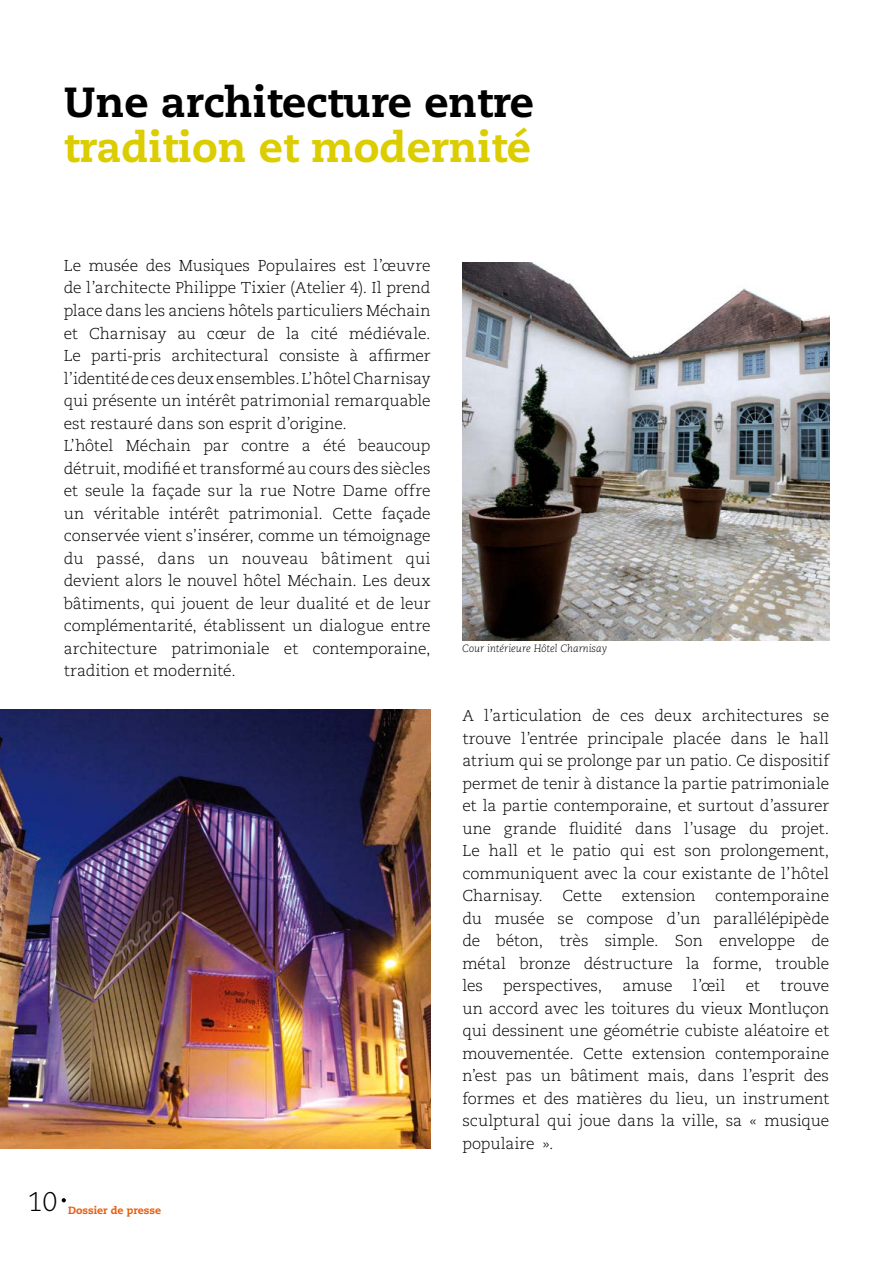
<style>
.page{position:relative;width:893px;height:1263px;background:#fff}
.page>*{position:absolute;margin:0;border:0;box-sizing:border-box;transform-origin:0 0}
.t1{font:800 42px/45px "Caecilia LT Std";color:#000}
.t2{font:300 27px "Caecilia LT Std";color:#000}
.t3{font:300 15.75px/22.5px "Caecilia LT Std";letter-spacing:-.005em;color:#000;text-align:justify}
.t4{font:italic 300 10.5px "Caecilia LT Std";color:#000}
.t5{font:800 10.5px "Caecilia LT Std";color:#e95d0f}
.s1{color:#dccd00}
</style>
<div class="page">
<img style="left:0;top:709px;width:431px;height:439px">
<img style="left:462px;top:263px;width:367px;height:377px">
<svg style="left:62px;top:1198px;width:4px;height:4px"></svg>
<p class="t1" style="left:64px;top:80px;width:471px">Une architecture entre <span class="s1">tradition et modernité</span></p>
<p class="t3" style="left:64px;top:255px;width:368px;text-align:left">Le musée des Musiques Populaires est l’œuvre de l’architecte Philippe Tixier (Atelier 4). Il prend place dans les anciens hôtels particuliers Méchain et Charnisay au cœur de la cité médiévale.<br>Le parti-pris architectural consiste à affirmer l’identité de ces deux ensembles. L’hôtel Charnisay qui présente un intérêt patrimonial remarquable est restauré dans son esprit d’origine.<br>L’hôtel Méchain par contre a été beaucoup détruit, modifié et transformé au cours des siècles et seule la façade sur la rue Notre Dame offre un véritable intérêt patrimonial. Cette façade conservée vient s’insérer, comme un témoignage du passé, dans un nouveau bâtiment qui devient alors le nouvel hôtel Méchain. Les deux bâtiments, qui jouent de leur dualité et de leur complémentarité, établissent un dialogue entre architecture patrimoniale et contemporaine, tradition et modernité.</p>
<p class="t2" style="left:27px;top:1186px;width:32px">10</p>
<p class="t5" style="left:68px;top:1203px;width:95px">Dossier de presse</p>
<p class="t4" style="left:462px;top:643px;width:146px">Cour intérieure Hôtel Charnisay</p>
<p class="t3" style="left:462px;top:705px;width:368px">A l’articulation de ces deux architectures se trouve l’entrée principale placée dans le hall atrium qui se prolonge par un patio. Ce dispositif permet de tenir à distance la partie patrimoniale et la partie contemporaine, et surtout d’assurer une grande fluidité dans l’usage du projet.<br>Le hall et le patio qui est son prolongement, communiquent avec la cour existante de l’hôtel Charnisay. Cette extension contemporaine du musée se compose d’un parallélépipède de béton, très simple. Son enveloppe de métal bronze déstructure la forme, trouble les</p>
<p class="t3" style="left:503px;top:975px;width:101px">perspectives,</p>
<p class="t3" style="left:622px;top:975px;width:52px">amuse</p>
<p class="t3" style="left:693px;top:975px;width:34px">l’œil</p>
<p class="t3" style="left:746px;top:975px;width:16px">et</p>
<p class="t3" style="left:462px;top:975px;width:368px;text-indent:318px">trouve un accord avec les toitures du vieux Montluçon qui dessinent une géométrie cubiste aléatoire et mouvementée. Cette extension contemporaine n’est pas un bâtiment mais, dans l’esprit des formes et des matières du lieu, un instrument sculptural qui joue dans la ville, sa « musique populaire ».</p>
</div>
